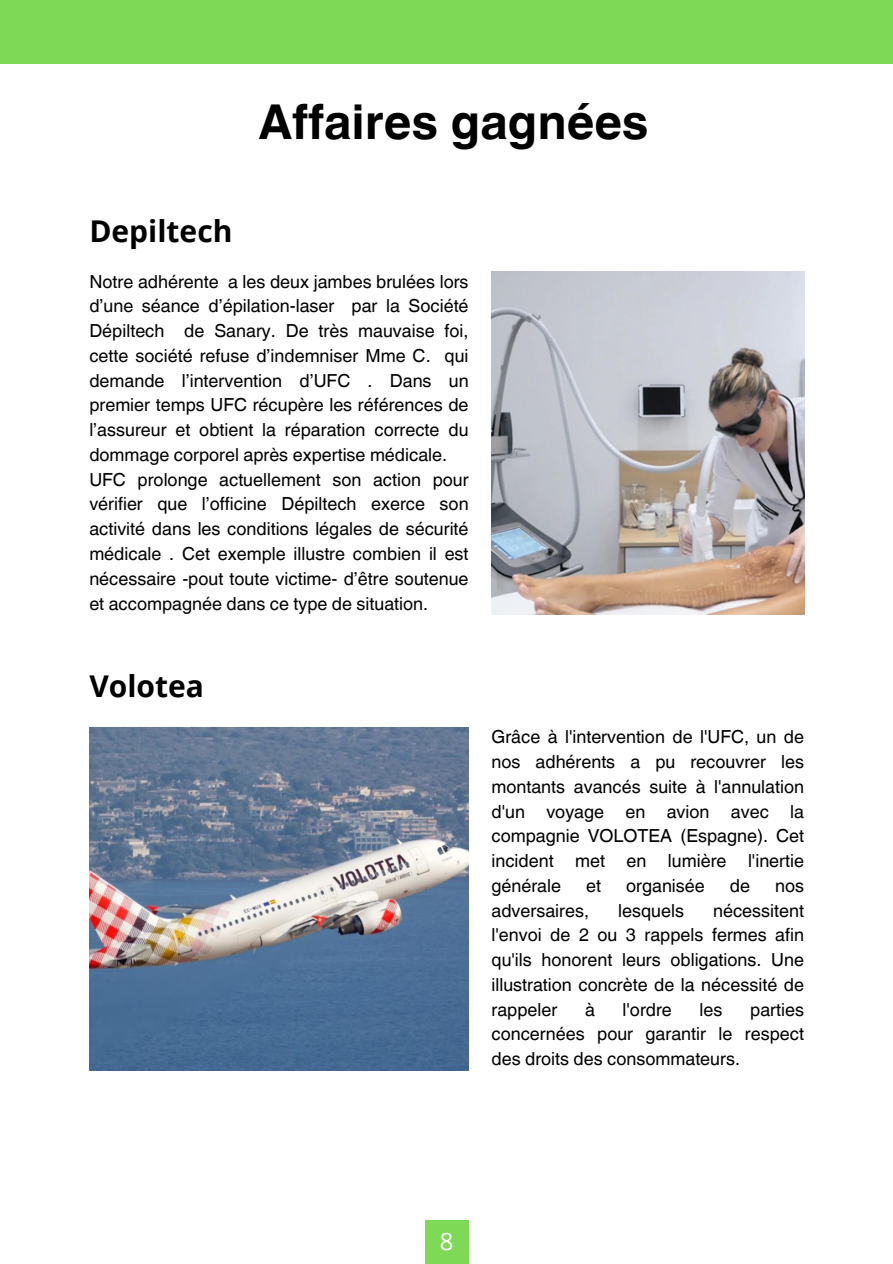
<style>
.page{position:relative;width:893px;height:1264px;background:#fff}
.page>*{position:absolute;margin:0;border:0;box-sizing:border-box;transform-origin:0 0}
.t1{font:700 48px "Helvetica World";color:#000}
.t2{font:700 30px "Open Sans";color:#000}
.t3{font:24px "Open Sans";color:#fff}
.t4{font:18px/24.8px "Helvetica World";color:#000;text-align:justify}
</style>
<div class="page">
<div style="left:0;top:0;width:892px;height:64px;background:#7ed957"></div>
<div style="left:425px;top:1219px;width:43px;height:44px;background:#7ed957"></div>
<img style="left:491px;top:271px;width:313px;height:343px">
<img style="left:89px;top:727px;width:379px;height:343px">
<p class="t1" style="left:258px;top:82px;width:391px">Affaires gagnées</p>
<h2 class="t2" style="left:89px;top:210px;width:145px">Depiltech</h2>
<p class="t4" style="left:89px;top:269px;width:381px">Notre adhérente a les deux jambes brulées lors d’une séance d’épilation-laser par la Société Dépiltech de Sanary. De très mauvaise foi, cette société refuse d’indemniser Mme C. qui demande l’intervention d’UFC . Dans un premier temps UFC récupère les références de l’assureur et obtient la réparation correcte du dommage corporel après expertise médicale.</p>
<p class="t4" style="left:89px;top:467px;width:381px">UFC prolonge actuellement son action pour vérifier que l’officine Dépiltech exerce son activité dans les conditions légales de sécurité médicale . Cet exemple illustre combien il est nécessaire -pout toute victime- d’être soutenue et accompagnée dans ce type de situation.</p>
<p class="t2" style="left:89px;top:665px;width:116px">Volotea</p>
<p class="t4" style="left:491px;top:724px;width:314px">Grâce à l'intervention de l'UFC, un de nos adhérents a pu recouvrer les montants avancés suite à l'annulation d'un voyage en avion avec la compagnie VOLOTEA (Espagne). Cet incident met en lumière l'inertie générale</p>
<p class="t4" style="left:586px;top:873px;width:16px">et</p>
<p class="t4" style="left:626px;top:873px;width:80px">organisée</p>
<p class="t4" style="left:729px;top:873px;width:22px">de</p>
<p class="t4" style="left:775px;top:873px;width:30px">nos</p>
<p class="t4" style="left:491px;top:898px;width:99px">adversaires,</p>
<p class="t4" style="left:618px;top:898px;width:67px">lesquels</p>
<p class="t4" style="left:491px;top:898px;width:314px;text-indent:221px">nécessitent l'envoi de 2 ou 3 rappels fermes afin qu'ils honorent leurs obligations. Une illustration concrète de la nécessité de rappeler</p>
<p class="t4" style="left:585px;top:997px;width:11px">à</p>
<p class="t4" style="left:622px;top:997px;width:51px">l'ordre</p>
<p class="t4" style="left:699px;top:997px;width:24px">les</p>
<p class="t4" style="left:491px;top:997px;width:314px;text-indent:259px">parties concernées pour garantir le respect des droits des consommateurs.</p>
<p class="t3" style="left:440px;top:1224px;width:15px">8</p>
</div>
